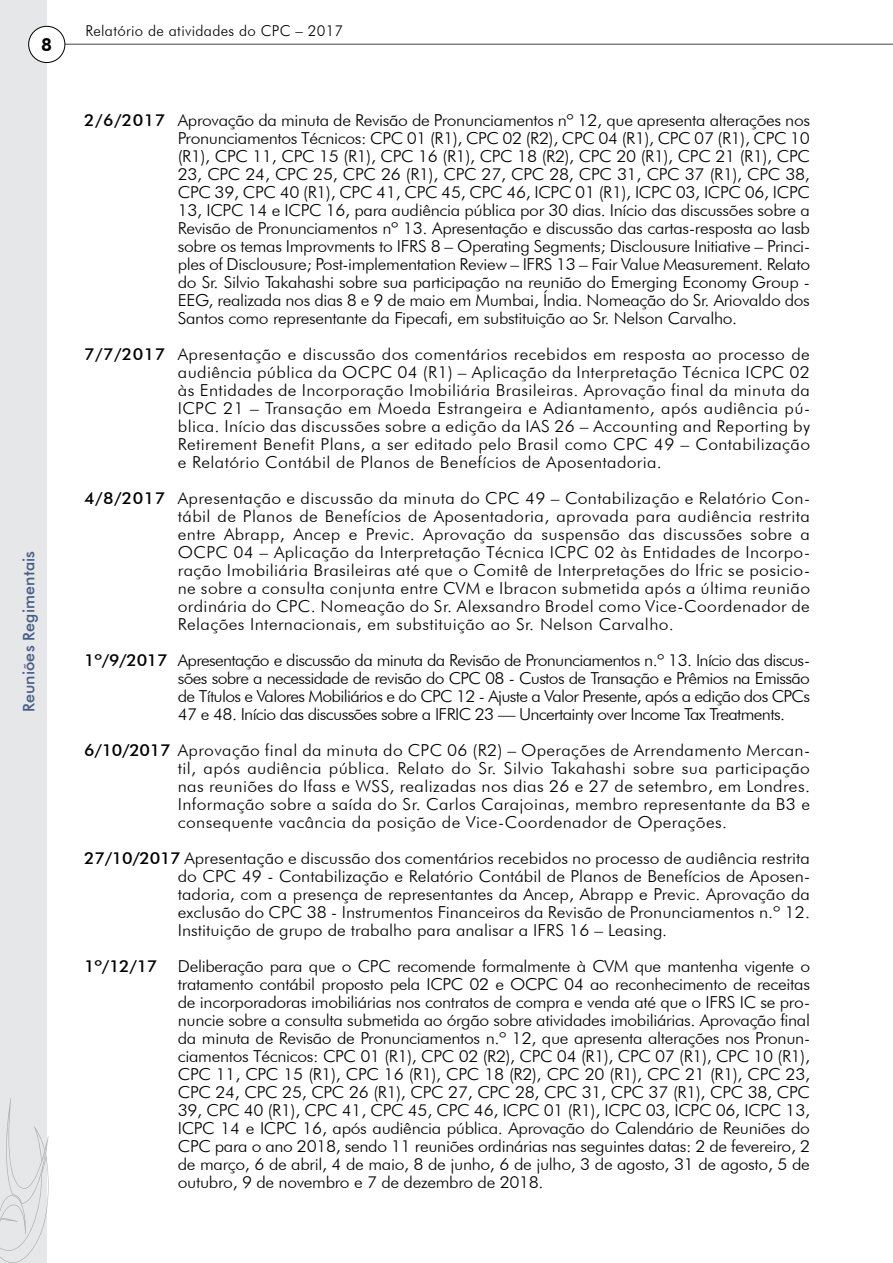
<style>
.page{position:relative;width:893px;height:1263px;background:#fff}
.page>*{position:absolute;margin:0;border:0;box-sizing:border-box;transform-origin:0 0}
.t1{font:800 18px "Futura BT";color:#000}
.t2{font:300 16.5px/18px "Futura BT";color:#000;text-align:justify;scale:1.06 1}
.t3{font:500 15.9px "Futura BT";letter-spacing:.01em;color:#485e88}
.t4{font:300 15px "Futura BT";letter-spacing:.02em;color:#000}
.s1{font-weight:500}
</style>
<div class="page">
<div style="left:0;top:0;width:47px;height:1263px;background:#e6e7e8"></div>
<svg style="left:0;top:1098px;width:49px;height:165px"></svg>
<hr style="left:42px;top:44px;width:851px;height:1px;background:#4d4d4d">
<div style="left:29px;top:26px;width:36px;height:37px;background:#fff;border-radius:50%"></div>
<div style="left:28px;top:26px;width:37px;height:37px;border:1px solid #000;border-radius:50%"></div>
<p class="t1" style="left:41px;top:34px;width:13px">8</p>
<p class="t3" style="left:19px;top:712px;width:163px;rotate:-90deg">Reuniões Regimentais</p>
<p class="t4" style="left:85px;top:22px;width:259px">Relatório de atividades do CPC – 2017</p>
<p class="t2" style="left:178px;top:111px;width:598px;text-indent:-94px"><span class="s1">2/6/2017</span> Aprovação da minuta de Revisão de Pronunciamentos nº 12, que apresenta alterações nos Pronunciamentos Técnicos: CPC 01 (R1), CPC 02 (R2), CPC 04 (R1), CPC 07 (R1), CPC 10 (R1), CPC 11, CPC 15 (R1), CPC 16 (R1), CPC 18 (R2), CPC 20 (R1), CPC 21 (R1), CPC 23, CPC 24, CPC 25, CPC 26 (R1), CPC 27, CPC 28, CPC 31, CPC 37 (R1), CPC 38, CPC 39, CPC 40 (R1), CPC 41, CPC 45, CPC 46, ICPC 01 (R1), ICPC 03, ICPC 06, ICPC 13, ICPC 14 e ICPC 16, para audiência pública por 30 dias. Início das discussões sobre a Revisão de Pronunciamentos nº 13. Apresentação e discussão das cartas-resposta ao Iasb sobre os temas Improvments to IFRS 8 – Operating Segments; Disclousure Initiative – Princi&shy;ples of Disclousure; Post-implementation Review – IFRS 13 – Fair Value Measurement. Relato do Sr. Silvio Takahashi sobre sua participação na reunião do Emerging Economy Group - EEG, realizada nos dias 8 e 9 de maio em Mumbai, Índia. Nomeação do Sr. Ariovaldo dos Santos como representante da Fipecafi, em substituição ao Sr. Nelson Carvalho.</p>
<p class="t2" style="left:178px;top:345px;width:598px;text-indent:-94px"><span class="s1">7/7/2017</span> Apresentação e discussão dos comentários recebidos em resposta ao processo de audiência pública da OCPC 04 (R1) – Aplicação da Interpretação Técnica ICPC 02 às Entidades de Incorporação Imobiliária Brasileiras. Aprovação final da minuta da ICPC 21 – Transação em Moeda Estrangeira e Adiantamento, após audiência pú&shy;blica. Início das discussões sobre a edição da IAS 26 – Accounting and Reporting by Retirement Benefit Plans, a ser editado pelo Brasil como CPC 49 – Contabilização e Relatório Contábil de Planos de Benefícios de Aposentadoria.</p>
<p class="t2" style="left:178px;top:489px;width:598px;text-indent:-94px"><span class="s1">4/8/2017</span> Apresentação e discussão da minuta do CPC 49 – Contabilização e Relatório Con&shy;tábil de Planos de Benefícios de Aposentadoria, aprovada para audiência restrita entre Abrapp, Ancep e Previc. Aprovação da suspensão das discussões sobre a OCPC 04 – Aplicação da Interpretação Técnica ICPC 02 às Entidades de Incorpo&shy;ração Imobiliária Brasileiras até que o Comitê de Interpretações do Ifric se posicio&shy;ne sobre a consulta conjunta entre CVM e Ibracon submetida após a última reunião ordinária do CPC. Nomeação do Sr. Alexsandro Brodel como Vice-Coordenador de Relações Internacionais, em substituição ao Sr. Nelson Carvalho.</p>
<p class="t2" style="left:178px;top:651px;width:598px;text-indent:-94px"><span class="s1">1º/9/2017</span> Apresentação e discussão da minuta da Revisão de Pronunciamentos n.º 13. Início das discus&shy;sões sobre a necessidade de revisão do CPC 08 - Custos de Transação e Prêmios na Emissão de Títulos e Valores Mobiliários e do CPC 12 - Ajuste a Valor Presente, após a edição dos CPCs 47 e 48. Início das discussões sobre a IFRIC 23 — Uncertainty over Income Tax Treatments.</p>
<p class="t2" style="left:178px;top:741px;width:598px;text-indent:-94px"><span class="s1">6/10/2017</span> Aprovação final da minuta do CPC 06 (R2) – Operações de Arrendamento Mercan&shy;til, após audiência pública. Relato do Sr. Silvio Takahashi sobre sua participação nas reuniões do Ifass e WSS, realizadas nos dias 26 e 27 de setembro, em Londres.<br>Informação sobre a saída do Sr. Carlos Carajoinas, membro representante da B3 e consequente vacância da posição de Vice-Coordenador de Operações.</p>
<p class="t2" style="left:178px;top:849px;width:598px;text-indent:-94px"><span class="s1">27/10/2017</span> Apresentação e discussão dos comentários recebidos no processo de audiência restrita do CPC 49 - Contabilização e Relatório Contábil de Planos de Benefícios de Aposen&shy;tadoria, com a presença de representantes da Ancep, Abrapp e Previc. Aprovação da exclusão do CPC 38 - Instrumentos Financeiros da Revisão de Pronunciamentos n.º 12.<br>Instituição de grupo de trabalho para analisar a IFRS 16 – Leasing.</p>
<p class="t2" style="left:178px;top:957px;width:598px;text-indent:-94px"><span class="s1">1º/12/17</span> Deliberação para que o CPC recomende formalmente à CVM que mantenha vigente o tratamento contábil proposto pela ICPC 02 e OCPC 04 ao reconhecimento de receitas de incorporadoras imobiliárias nos contratos de compra e venda até que o IFRS IC se pro&shy;nuncie sobre a consulta submetida ao órgão sobre atividades imobiliárias. Aprovação final da minuta de Revisão de Pronunciamentos n.º 12, que apresenta alterações nos Pronun&shy;ciamentos Técnicos: CPC 01 (R1), CPC 02 (R2), CPC 04 (R1), CPC 07 (R1), CPC 10 (R1), CPC 11, CPC 15 (R1), CPC 16 (R1), CPC 18 (R2), CPC 20 (R1), CPC 21 (R1), CPC 23, CPC 24, CPC 25, CPC 26 (R1), CPC 27, CPC 28, CPC 31, CPC 37 (R1), CPC 38, CPC 39, CPC 40 (R1), CPC 41, CPC 45, CPC 46, ICPC 01 (R1), ICPC 03, ICPC 06, ICPC 13, ICPC 14 e ICPC 16, após audiência pública. Aprovação do Calendário de Reuniões do CPC para o ano 2018, sendo 11 reuniões ordinárias nas seguintes datas: 2 de fevereiro, 2 de março, 6 de abril, 4 de maio, 8 de junho, 6 de julho, 3 de agosto, 31 de agosto, 5 de outubro, 9 de novembro e 7 de dezembro de 2018.</p>
</div>
